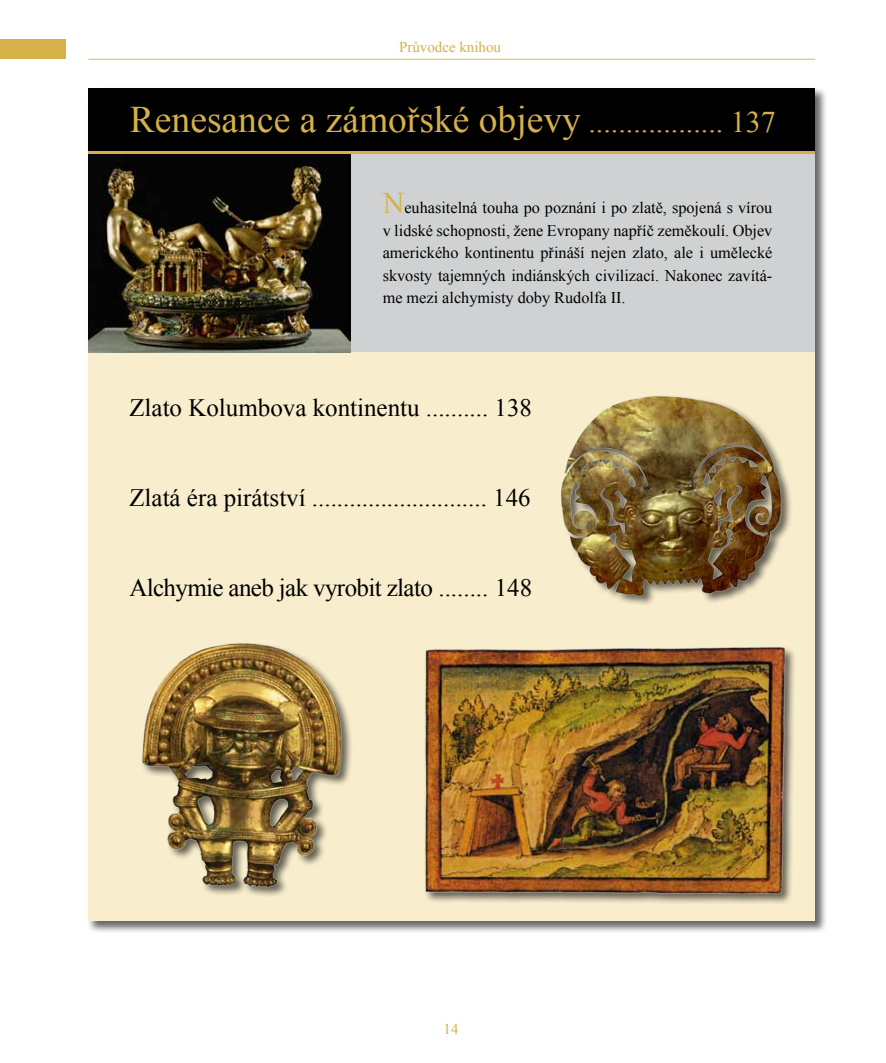
<style>
.page{position:relative;width:886px;height:1063px;background:#fff}
.page>*{position:absolute;margin:0;border:0;box-sizing:border-box;transform-origin:0 0}
.t1{font:37.5px "Times New Roman";color:#d6b048}
.t2{font:25px "Times New Roman";color:#000}
.t3{font:25px "Times New Roman";letter-spacing:-.025em;color:#000}
.t4{font:16.25px/22.5px "Times New Roman";color:#000;text-align:justify}
.t5{font:15px "Times New Roman";color:#d6b048}
.s1{font-size:30px}
.s2{font-size:30px;color:#d6b048}
</style>
<div class="page">
<div style="left:0;top:39px;width:66px;height:20px;background:#d6b048"></div>
<hr style="left:89px;top:59px;width:726px;height:1px;background:#d6b048">
<div style="left:87px;top:87px;width:740px;height:846px;background:#000;opacity:.6"></div>
<div style="left:89px;top:89px;width:726px;height:832px;background:#f8edcc"></div>
<div style="left:89px;top:88px;width:726px;height:264px;background:#d0d1d2"></div>
<img style="left:89px;top:154px;width:261px;height:198px">
<div style="left:142px;top:642px;width:211px;height:256px;background:#000;opacity:.6"></div>
<img style="left:142px;top:642px;width:202px;height:246px">
<div style="left:89px;top:88px;width:726px;height:64px;background:#000"></div>
<hr style="left:89px;top:152px;width:726px;height:2px;background:#d6b048">
<div style="left:560px;top:394px;width:233px;height:213px;background:#000;opacity:.6"></div>
<img style="left:560px;top:394px;width:222px;height:202px">
<div style="left:424px;top:646px;width:372px;height:259px;background:#000;opacity:.6"></div>
<img style="left:424px;top:646px;width:364px;height:248px">
<p class="t5" style="left:399px;top:37px;width:104px">Průvodce knihou</p>
<h1 class="t1" style="left:130px;top:95px;width:647px">Renesance a zámořské objevy <span class="s1">.................. 137</span></h1>
<p class="t4" style="left:383px;top:196px;width:391px"><span class="s2">N</span>euhasitelná touha po poznání i po zlatě, spojená s vírou v lidské schopnosti, žene Evropany napříč zeměkoulí. Objev amerického kontinentu přináší nejen zlato, ale i umělecké skvosty tajemných indiánských civilizací. Nakonec zavítá&shy;me mezi alchymisty doby Rudolfa II.</p>
<h2 class="t2" style="left:129px;top:391px;width:404px">Zlato Kolumbova kontinentu .......... 138</h2>
<h2 class="t2" style="left:129px;top:481px;width:403px">Zlatá éra pirátství ............................ 146</h2>
<h2 class="t3" style="left:129px;top:571px;width:404px">Alchymie aneb jak vyrobit zlato ........ 148</h2>
<p class="t5" style="left:444px;top:1018px;width:16px">14</p>
</div>
